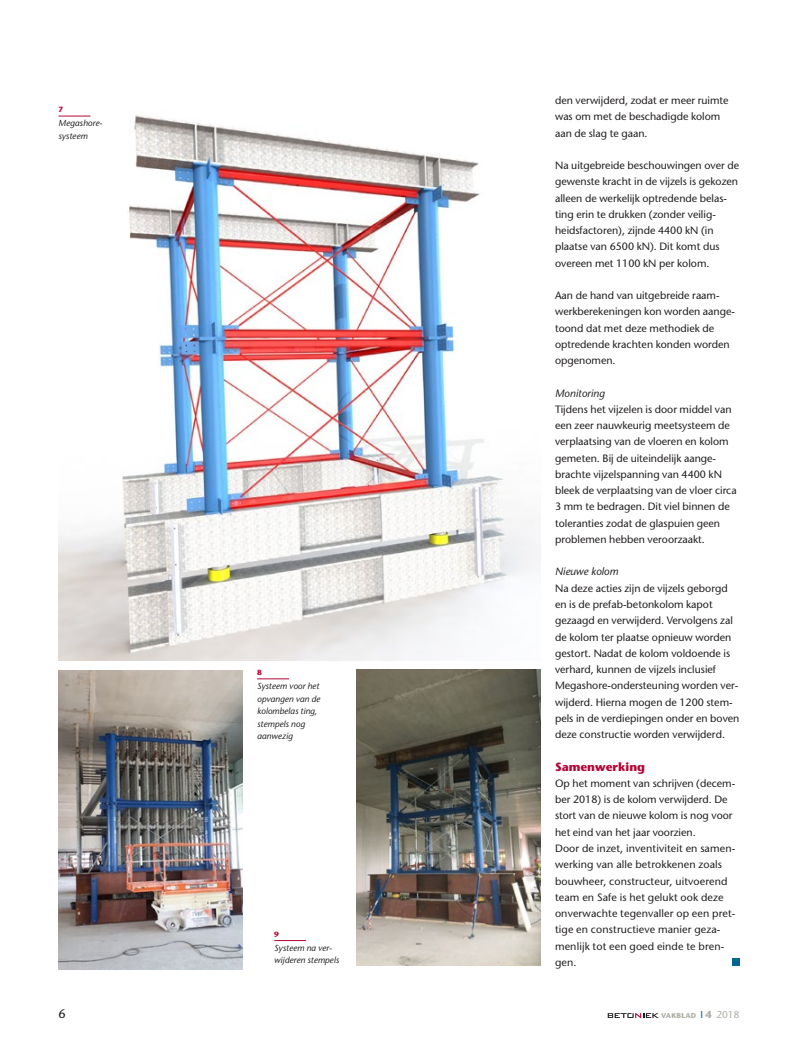
<style>
.page{position:relative;width:798px;height:1053px;background:#fff}
.page>*{position:absolute;margin:0;border:0;box-sizing:border-box;transform-origin:0 0}
.t1{font:12.5px "Stone Sans";color:#231f20}
.t2{font:700 11.88px "Stone Sans";color:#b50536}
.t3{font:10.62px/16.2px "Stone Sans";color:#231f20}
.t4{font:italic 10.62px "Stone Sans";color:#231f20}
.t5{font:italic 8.75px/12.5px "Stone Sans";color:#231f20}
.t6{font:700 7.5px "Stone Sans";color:#b50536}
.t7{font:700 7px "Stone Sans";letter-spacing:.03em;color:#acafa6}
.s1{font-weight:400;font-size:10px;color:#006494}
.s2{font-size:10px}
.s3{font-weight:400;font-size:10px}
</style>
<div class="page">
<div style="left:731px;top:958px;width:8px;height:7px;background:#006494"></div>
<img style="left:58px;top:115px;width:482px;height:545px">
<img style="left:58px;top:670px;width:185px;height:299px">
<img style="left:356px;top:669px;width:184px;height:296px">
<hr style="left:257px;top:678px;width:32px;height:1px;background:#b50536">
<hr style="left:274px;top:940px;width:32px;height:1px;background:#b50536">
<hr style="left:58px;top:116px;width:32px;height:1px;background:#b50536">
<svg style="left:607px;top:1013px;width:51px;height:4px"></svg>
<p class="t6" style="left:58px;top:105px;width:6px">7</p>
<p class="t5" style="left:58px;top:117px;width:45px">Megashore&shy;systeem</p>
<p class="t6" style="left:257px;top:668px;width:6px">8</p>
<p class="t5" style="left:257px;top:679px;width:65px">Systeem voor het opvangen van de kolombelas ting, stempels nog aanwezig</p>
<p class="t6" style="left:274px;top:929px;width:6px">9</p>
<p class="t5" style="left:274px;top:941px;width:66px">Systeem na ver&shy;wijderen stempels</p>
<p class="t3" style="left:555px;top:92px;width:175px">den verwijderd, zodat er meer ruimte was om met de beschadigde kolom aan de slag te gaan.</p>
<p class="t3" style="left:555px;top:157px;width:185px">Na uitgebreide beschouwingen over de gewenste kracht in de vijzels is gekozen alleen de werkelijk optredende belas&shy;ting erin te drukken (zonder veilig&shy;heidsfactoren), zijnde 4400 kN (in plaatse van 6500 kN). Dit komt dus overeen met 1100 kN per kolom.</p>
<p class="t3" style="left:555px;top:287px;width:181px">Aan de hand van uitgebreide raam&shy;werkberekeningen kon worden aange&shy;toond dat met deze methodiek de optredende krachten konden worden opgenomen.</p>
<p class="t4" style="left:555px;top:386px;width:51px">Monitoring</p>
<p class="t3" style="left:555px;top:401px;width:183px">Tijdens het vijzelen is door middel van een zeer nauwkeurig meetsysteem de verplaatsing van de vloeren en kolom gemeten. Bij de uiteindelijk aange&shy;brachte vijzelspanning van 4400 kN bleek de verplaatsing van de vloer circa 3 mm te bedragen. Dit viel binnen de toleranties zodat de glaspuien geen problemen hebben veroorzaakt.</p>
<p class="t4" style="left:555px;top:565px;width:65px">Nieuwe kolom</p>
<p class="t3" style="left:555px;top:580px;width:186px">Na deze acties zijn de vijzels geborgd en is de prefab-betonkolom kapot gezaagd en verwijderd. Vervolgens zal de kolom ter plaatse opnieuw worden gestort. Nadat de kolom voldoende is verhard, kunnen de vijzels inclusief Megashore-ondersteuning worden ver&shy;wijderd. Hierna mogen de 1200 stem&shy;pels in de verdiepingen onder en boven deze constructie worden verwijderd.</p>
<p class="t2" style="left:555px;top:759px;width:92px">Samenwerking</p>
<p class="t3" style="left:555px;top:775px;width:182px">Op het moment van schrijven (decem&shy;ber 2018) is de kolom verwijderd. De stort van de nieuwe kolom is nog voor het eind van het jaar voorzien.<br>Door de inzet, inventiviteit en samen&shy;werking van alle betrokkenen zoals bouwheer, constructeur, uitvoerend team en Safe is het gelukt ook deze onverwachte tegenvaller op een pret&shy;tige en constructieve manier geza&shy;menlijk tot een goed einde te bren&shy;gen.</p>
<p class="t1" style="left:58px;top:1006px;width:9px">6</p>
<p class="t7" style="left:661px;top:1011px;width:80px">VAKBLAD <span class="s1">I</span> <span class="s2">4</span> <span class="s3">2018</span></p>
</div>
